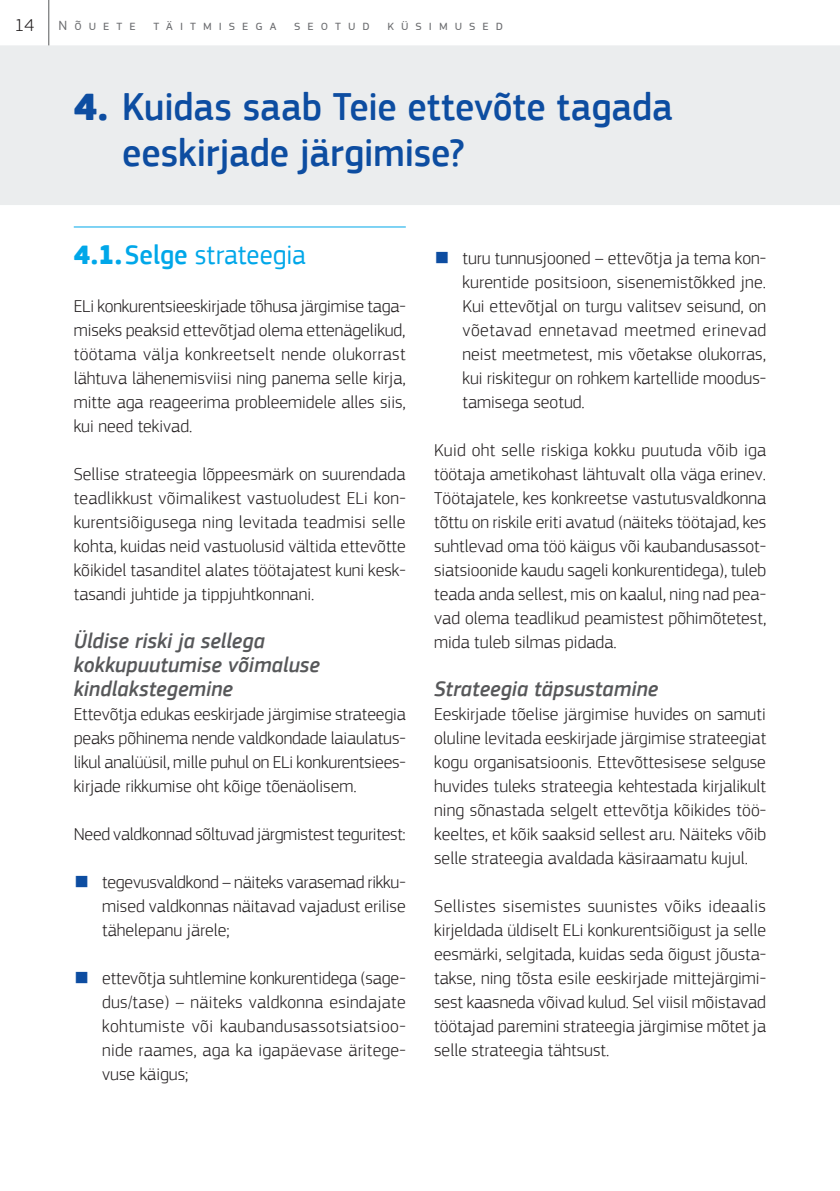
<style>
.page{position:relative;width:840px;height:1191px;background:#fff}
.page>*{position:absolute;margin:0;border:0;box-sizing:border-box;transform-origin:0 0}
.T01{font:500 40px/46px "PF Square Sans Pro";color:#0d4da1;scale:.95 1}
.T02{font:28px "PF Square Sans Pro";letter-spacing:.005em;color:#00a7e9;scale:.95 1}
.T04{font:italic 500 22px/24px "PF Square Sans Pro";letter-spacing:.005em;color:#57585a;scale:.95 1}
._00_body___AV{font:300 18px/24px "PF Square Sans Pro";color:#231f20;text-align:justify}
._00_body{font:300 18px/24px "PF Square Sans Pro";color:#231f20;text-align:justify}
.t1{font:14px "PF Square Sans Pro";letter-spacing:.5em;color:#6c6d70}
.s1{font-weight:900}
.s2{font-weight:500}
.s3{font-weight:700;color:#0d4da1}
</style>
<div class="page">
<hr style="left:48px;top:0;width:1px;height:48px;background:#57585a">
<div style="left:0;top:45px;width:839px;height:120px;background:#ebedee"></div>
<div style="left:0;top:115px;width:839px;height:90px;background:#ebedee"></div>
<hr style="left:74px;top:227px;width:331px;height:1px;background:#00a7e9">
<p class="_00_body___AV" style="left:15px;top:13px;width:21px">14</p>
<p class="t1" style="left:59px;top:18px;width:78px">Nõuete</p>
<p class="t1" style="left:153px;top:18px;width:124px">täitmisega</p>
<p class="t1" style="left:294px;top:18px;width:77px">seotud</p>
<p class="t1" style="left:387px;top:18px;width:117px">küsimused</p>
<p class="T01" style="left:122px;top:85px;width:580px;text-indent:-48px"><span class="s1">4.</span> Kuidas saab Teie ettevõte tagada eeskirjade järgimise?</p>
<p class="T02" style="left:74px;top:238px;width:245px"><span class="s1">4.1.</span><span class="s2">Selge</span> strateegia</p>
<p class="_00_body___AV" style="left:74px;top:294px;width:333px">ELi konkurentsieeskirjade tõhusa järgimise taga&shy;miseks peaksid ettevõtjad olema ettenägelikud, töötama välja konkreetselt nende olukorrast lähtuva lähenemisviisi ning panema selle kirja, mitte aga reageerima probleemidele alles siis, kui need tekivad.</p>
<p class="_00_body___AV" style="left:74px;top:462px;width:333px">Sellise strateegia lõppeesmärk on suurendada teadlikkust võimalikest vastuoludest ELi kon&shy;kurentsiõigusega ning levitada teadmisi selle kohta, kuidas neid vastuolusid vältida ettevõtte kõikidel tasanditel alates töötajatest kuni kesk&shy;tasandi juhtide ja tippjuhtkonnani.</p>
<p class="T04" style="left:74px;top:629px;width:260px">Üldise riski ja sellega kokkupuutumise võimaluse kindlakstegemine</p>
<p class="_00_body" style="left:74px;top:702px;width:333px">Ettevõtja edukas eeskirjade järgimise strateegia peaks põhinema nende valdkondade laiaulatus&shy;likul analüüsil, mille puhul on ELi konkurentsiees&shy;kirjade rikkumise oht kõige tõenäolisem.</p>
<p class="_00_body___AV" style="left:74px;top:822px;width:333px">Need valdkonnad sõltuvad järgmistest teguritest:</p>
<p class="_00_body___AV" style="left:102px;top:870px;width:305px;text-indent:-28px"><span class="s3">■</span> tegevusvaldkond – näiteks varasemad rikku&shy;mised valdkonnas näitavad vajadust erilise tähelepanu järele;</p>
<p class="_00_body___AV" style="left:102px;top:966px;width:305px;text-indent:-28px"><span class="s3">■</span> ettevõtja suhtlemine konkurentidega (sage&shy;dus/tase) – näiteks valdkonna esindajate kohtumiste või kaubandusassotsiatsioo&shy;nide raames, aga ka igapäevase äritege&shy;vuse käigus;</p>
<p class="_00_body___AV" style="left:462px;top:246px;width:305px;text-indent:-28px"><span class="s3">■</span> turu tunnusjooned – ettevõtja ja tema kon&shy;kurentide positsioon, sisenemistõkked jne.<br>Kui ettevõtjal on turgu valitsev seisund, on võetavad ennetavad meetmed erinevad neist meetmetest, mis võetakse olukorras, kui riskitegur on rohkem kartellide moodus&shy;tamisega seotud.</p>
<p class="_00_body___AV" style="left:434px;top:438px;width:333px">Kuid oht selle riskiga kokku puutuda võib iga töötaja ametikohast lähtuvalt olla väga erinev.<br>Töötajatele, kes konkreetse vastutusvaldkonna tõttu on riskile eriti avatud (näiteks töötajad, kes suhtlevad oma töö käigus või kaubandusassot&shy;siatsioonide kaudu sageli konkurentidega), tuleb teada anda sellest, mis on kaalul, ning nad pea&shy;vad olema teadlikud peamistest põhimõtetest, mida tuleb silmas pidada.</p>
<p class="T04" style="left:434px;top:677px;width:237px">Strateegia täpsustamine</p>
<p class="_00_body" style="left:434px;top:702px;width:333px">Eeskirjade tõelise järgimise huvides on samuti oluline levitada eeskirjade järgimise strateegiat kogu organisatsioonis. Ettevõttesisese selguse huvides tuleks strateegia kehtestada kirjalikult ning sõnastada selgelt ettevõtja kõikides töö&shy;keeltes, et kõik saaksid sellest aru. Näiteks võib selle strateegia avaldada käsiraamatu kujul.</p>
<p class="_00_body___AV" style="left:434px;top:894px;width:333px">Sellistes sisemistes suunistes võiks ideaalis kirjeldada üldiselt ELi konkurentsiõigust ja selle eesmärki, selgitada, kuidas seda õigust jõusta&shy;takse, ning tõsta esile eeskirjade mittejärgimi&shy;sest kaasneda võivad kulud. Sel viisil mõistavad töötajad paremini strateegia järgimise mõtet ja selle strateegia tähtsust.</p>
</div>
